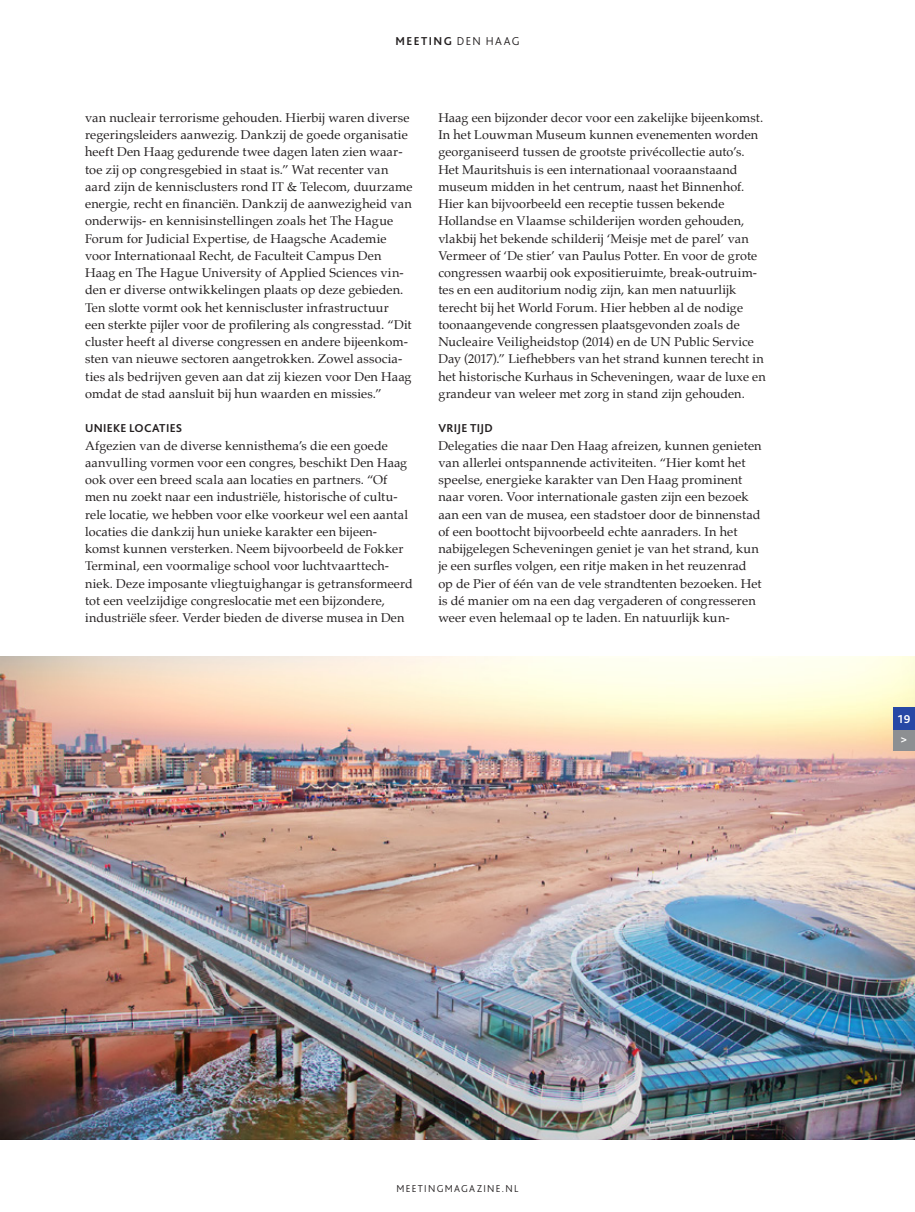
<style>
.page{position:relative;width:915px;height:1212px;background:#fff}
.page>*{position:absolute;margin:0;border:0;box-sizing:border-box;transform-origin:0 0}
.t1{font:12.75px/17.2px "Palatino";letter-spacing:.01em;color:#231f20}
.t2{font:700 12px "Bliss 2";letter-spacing:.025em;color:#231f20}
.t3{font:700 12px "Bliss 2";letter-spacing:.125em;color:#231f20}
.t4{font:700 12px/20.7px "Bliss 2";color:#fff}
.t5{font:300 10.5px "Bliss 2";letter-spacing:.125em;color:#231f20}
.s1{font-weight:300}
</style>
<div class="page">
<img style="left:0;top:656px;width:914px;height:483px">
<div style="left:892px;top:728px;width:22px;height:22px;background:#8d8f92"></div>
<div style="left:892px;top:707px;width:22px;height:22px;background:#2748a5"></div>
<p class="t3" style="left:395px;top:33px;width:126px">MEETING <span class="s1">DEN HAAG</span></p>
<p class="t1" style="left:85px;top:109px;width:329px">van nucleair terrorisme gehouden. Hierbij waren diverse regeringsleiders aanwezig. Dankzij de goede organisatie heeft Den Haag gedurende twee dagen laten zien waar&shy;toe zij op congresgebied in staat is.” Wat recenter van aard zijn de kennisclusters rond IT &amp; Telecom, duurzame energie, recht en financiën. Dankzij de aanwezigheid van onderwijs- en kennisinstellingen zoals het The Hague Forum for Judicial Expertise, de Haagsche Academie voor Internationaal Recht, de Faculteit Campus Den Haag en The Hague University of Applied Sciences vin&shy;den er diverse ontwikkelingen plaats op deze gebieden.<br>Ten slotte vormt ook het kenniscluster infrastructuur<br>een sterkte pijler voor de profilering als congresstad. “Dit cluster heeft al diverse congressen en andere bijeenkom&shy;sten van nieuwe sectoren aangetrokken. Zowel associa&shy;ties als bedrijven geven aan dat zij kiezen voor Den Haag omdat de stad aansluit bij hun waarden en missies.”</p>
<p class="t2" style="left:85px;top:421px;width:99px">UNIEKE LOCATIES</p>
<p class="t1" style="left:85px;top:436px;width:329px">Afgezien van de diverse kennisthema’s die een goede aanvulling vormen voor een congres, beschikt Den Haag ook over een breed scala aan locaties en partners. “Of men nu zoekt naar een industriële, historische of cultu&shy;rele locatie, we hebben voor elke voorkeur wel een aantal locaties die dankzij hun unieke karakter een bijeen&shy;komst kunnen versterken. Neem bijvoorbeeld de Fokker Terminal, een voormalige school voor luchtvaarttech&shy;niek. Deze imposante vliegtuighangar is getransformeerd tot een veelzijdige congreslocatie met een bijzondere, industriële sfeer. Verder bieden de diverse musea in Den</p>
<p class="t1" style="left:438px;top:109px;width:329px">Haag een bijzonder decor voor een zakelijke bijeenkomst.<br>In het Louwman Museum kunnen evenementen worden georganiseerd tussen de grootste privécollectie auto’s.<br>Het Mauritshuis is een internationaal vooraanstaand museum midden in het centrum, naast het Binnenhof.<br>Hier kan bijvoorbeeld een receptie tussen bekende Hollandse en Vlaamse schilderijen worden gehouden, vlakbij het bekende schilderij ‘Meisje met de parel’ van Vermeer of ‘De stier’ van Paulus Potter. En voor de grote congressen waarbij ook expositieruimte, break-outruim&shy;tes en een auditorium nodig zijn, kan men natuurlijk terecht bij het World Forum. Hier hebben al de nodige toonaangevende congressen plaatsgevonden zoals de Nucleaire Veiligheidstop (2014) en de UN Public Service Day (2017).” Liefhebbers van het strand kunnen terecht in het historische Kurhaus in Scheveningen, waar de luxe en grandeur van weleer met zorg in stand zijn gehouden.</p>
<p class="t2" style="left:438px;top:421px;width:56px">VRIJE TIJD</p>
<p class="t1" style="left:438px;top:436px;width:325px">Delegaties die naar Den Haag afreizen, kunnen genieten van allerlei ontspannende activiteiten. “Hier komt het speelse, energieke karakter van Den Haag prominent naar voren. Voor internationale gasten zijn een bezoek aan een van de musea, een stadstoer door de binnenstad of een boottocht bijvoorbeeld echte aanraders. In het nabijgelegen Scheveningen geniet je van het strand, kun je een surfles volgen, een ritje maken in het reuzenrad op de Pier of één van de vele strandtenten bezoeken. Het is dé manier om na een dag vergaderen of congresseren weer even helemaal op te laden. En natuurlijk kun-</p>
<p class="t4" style="left:897px;top:708px;width:14px">19 &gt;</p>
<p class="t5" style="left:396px;top:1182px;width:123px">MEETINGMAGAZINE.NL</p>
</div>
